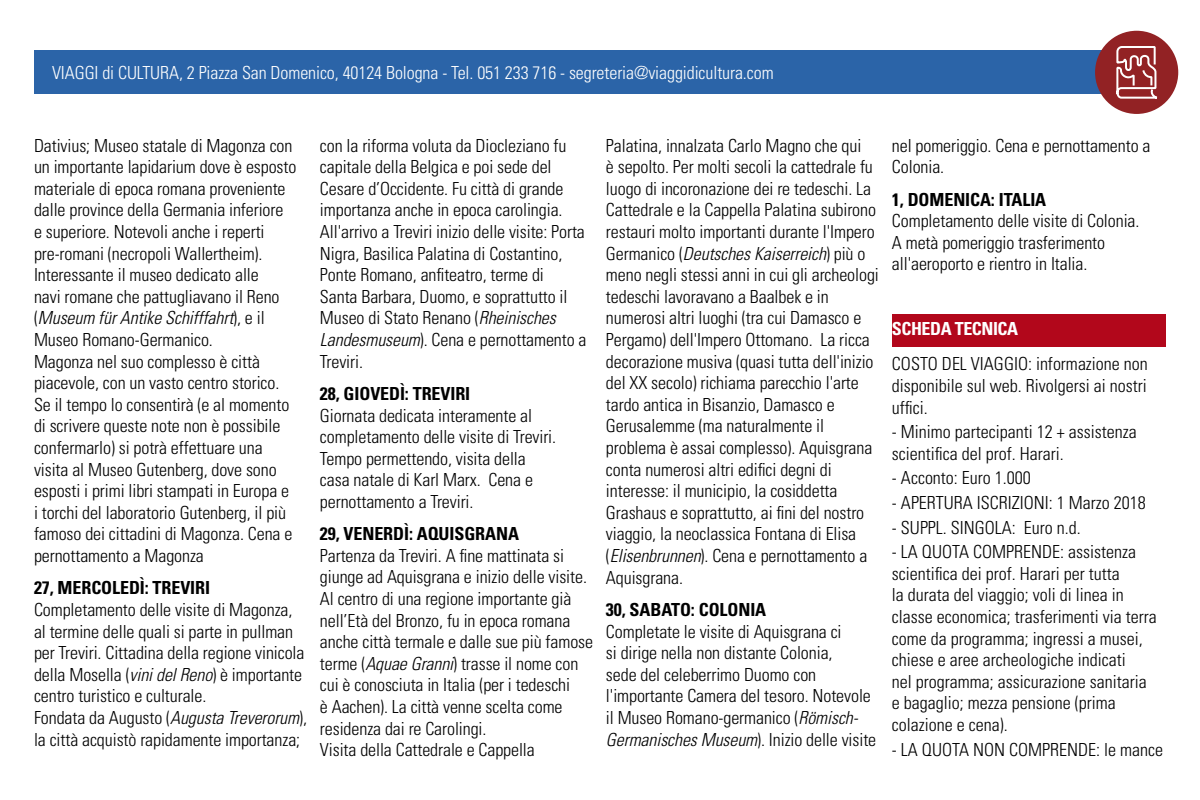
<style>
.page{position:relative;width:1200px;height:800px;background:#fff}
.page>*{position:absolute;margin:0;border:0;box-sizing:border-box;transform-origin:0 0}
.t1{font:300 condensed 18px/21.6px "Univers LT Std";letter-spacing:-.005em;color:#000}
.t2{font:700 condensed 18px "Univers LT Std";letter-spacing:-.005em;color:#000}
.t3{font:300 condensed 18px "Univers LT Std";letter-spacing:-.005em;color:#fff}
.t4{font:700 condensed 18px "Univers LT Std";letter-spacing:-.025em;color:#fff}
.s1{font-style:italic}
</style>
<div class="page">
<div style="left:892px;top:314px;width:274px;height:33px;background:#b2071b"></div>
<div style="left:34px;top:50px;width:1131px;height:44px;background:#2b64a8"></div>
<div style="left:1095px;top:31px;width:83px;height:83px;background:#922224;border-radius:50%"></div>
<svg style="left:1116px;top:46px;width:42px;height:53px"></svg>
<p class="t3" style="left:52px;top:61px;width:723px">VIAGGI di CULTURA, 2 Piazza San Domenico, 40124 Bologna - Tel. 051 233 716 - segreteria@viaggidicultura.com</p>
<p class="t1" style="left:34px;top:135px;width:264px">Dativius; Museo statale di Magonza con un importante lapidarium dove è esposto materiale di epoca romana proveniente dalle province della Germania inferiore<br>e superiore. Notevoli anche i reperti pre-romani (necropoli Wallertheim).<br>Interessante il museo dedicato alle<br>navi romane che pattugliavano il Reno (<span class="s1">Museum für Antike Schifffahrt</span>), e il Museo Romano-Germanico.<br>Magonza nel suo complesso è città piacevole, con un vasto centro storico.<br>Se il tempo lo consentirà (e al momento di scrivere queste note non è possibile confermarlo) si potrà effettuare una visita al Museo Gutenberg, dove sono esposti i primi libri stampati in Europa e i torchi del laboratorio Gutenberg, il più famoso dei cittadini di Magonza. Cena e pernottamento a Magonza</p>
<p class="t2" style="left:34px;top:577px;width:178px">27, MERCOLEDÌ: TREVIRI</p>
<p class="t1" style="left:34px;top:599px;width:275px">Completamento delle visite di Magonza, al termine delle quali si parte in pullman per Treviri. Cittadina della regione vinicola della Mosella (<span class="s1">vini del Reno</span>) è importante centro turistico e culturale.<br>Fondata da Augusto (<span class="s1">Augusta Treverorum</span>), la città acquistò rapidamente importanza;</p>
<p class="t1" style="left:320px;top:135px;width:268px">con la riforma voluta da Diocleziano fu capitale della Belgica e poi sede del Cesare d’Occidente. Fu città di grande importanza anche in epoca carolingia.<br>All'arrivo a Treviri inizio delle visite: Porta Nigra, Basilica Palatina di Costantino, Ponte Romano, anfiteatro, terme di<br>Santa Barbara, Duomo, e soprattutto il Museo di Stato Renano (<span class="s1">Rheinisches Landesmuseum</span>). Cena e pernottamento a Treviri.</p>
<p class="t2" style="left:320px;top:382px;width:152px">28, GIOVEDÌ: TREVIRI</p>
<p class="t1" style="left:320px;top:404px;width:238px">Giornata dedicata interamente al completamento delle visite di Treviri.<br>Tempo permettendo, visita della casa natale di Karl Marx. Cena e pernottamento a Treviri.</p>
<p class="t2" style="left:320px;top:523px;width:201px">29, VENERDÌ: AQUISGRANA</p>
<p class="t1" style="left:320px;top:545px;width:275px">Partenza da Treviri. A fine mattinata si giunge ad Aquisgrana e inizio delle visite.<br>Al centro di una regione importante già nell’Età del Bronzo, fu in epoca romana anche città termale e dalle sue più famose terme (<span class="s1">Aquae Granni</span>) trasse il nome con cui è conosciuta in Italia (per i tedeschi<br>è Aachen). La città venne scelta come residenza dai re Carolingi.<br>Visita della Cattedrale e Cappella</p>
<p class="t1" style="left:606px;top:134px;width:274px">Palatina, innalzata Carlo Magno che qui<br>è sepolto. Per molti secoli la cattedrale fu luogo di incoronazione dei re tedeschi. La Cattedrale e la Cappella Palatina subirono restauri molto importanti durante l'Impero Germanico (<span class="s1">Deutsches Kaiserreich</span>) più o meno negli stessi anni in cui gli archeologi tedeschi lavoravano a Baalbek e in numerosi altri luoghi (tra cui Damasco e Pergamo) dell'Impero Ottomano. La ricca decorazione musiva (quasi tutta dell'inizio del XX secolo) richiama parecchio l'arte tardo antica in Bisanzio, Damasco e Gerusalemme (ma naturalmente il problema è assai complesso). Aquisgrana conta numerosi altri edifici degni di interesse: il municipio, la cosiddetta Grashaus e soprattutto, ai fini del nostro viaggio, la neoclassica Fontana di Elisa (<span class="s1">Elisenbrunnen</span>). Cena e pernottamento a Aquisgrana.</p>
<p class="t2" style="left:606px;top:598px;width:162px">30, SABATO: COLONIA</p>
<p class="t1" style="left:606px;top:620px;width:272px">Completate le visite di Aquisgrana ci<br>si dirige nella non distante Colonia,<br>sede del celeberrimo Duomo con l'importante Camera del tesoro. Notevole il Museo Romano-germanico (<span class="s1">Römisch-Germanisches Museum</span>). Inizio delle visite</p>
<p class="t1" style="left:892px;top:135px;width:260px">nel pomeriggio. Cena e pernottamento a<br>Colonia.</p>
<p class="t2" style="left:892px;top:188px;width:156px">1, DOMENICA: ITALIA</p>
<p class="t1" style="left:892px;top:210px;width:249px">Completamento delle visite di Colonia.<br>A metà pomeriggio trasferimento all'aeroporto e rientro in Italia.</p>
<p class="t4" style="left:892px;top:317px;width:128px">SCHEDA TECNICA</p>
<p class="t1" style="left:892px;top:353px;width:257px;text-align:justify">COSTO DEL VIAGGIO: informazione non disponibile sul web. Rivolgersi ai nostri uffici.</p>
<p class="t1" style="left:892px;top:421px;width:246px">- Minimo partecipanti 12 + assistenza scientifica del prof. Harari.</p>
<p class="t1" style="left:892px;top:467px;width:140px">- Acconto: Euro 1.000</p>
<p class="t1" style="left:892px;top:492px;width:255px">- APERTURA ISCRIZIONI: 1 Marzo 2018</p>
<p class="t1" style="left:892px;top:516px;width:190px">- SUPPL. SINGOLA: Euro n.d.</p>
<p class="t1" style="left:892px;top:541px;width:266px">- LA QUOTA COMPRENDE: assistenza scientifica dei prof. Harari per tutta<br>la durata del viaggio; voli di linea in classe economica; trasferimenti via terra come da programma; ingressi a musei, chiese e aree archeologiche indicati<br>nel programma; assicurazione sanitaria e bagaglio; mezza pensione (prima colazione e cena).</p>
<p class="t1" style="left:892px;top:738px;width:273px">- LA QUOTA NON COMPRENDE: le mance</p>
</div>
